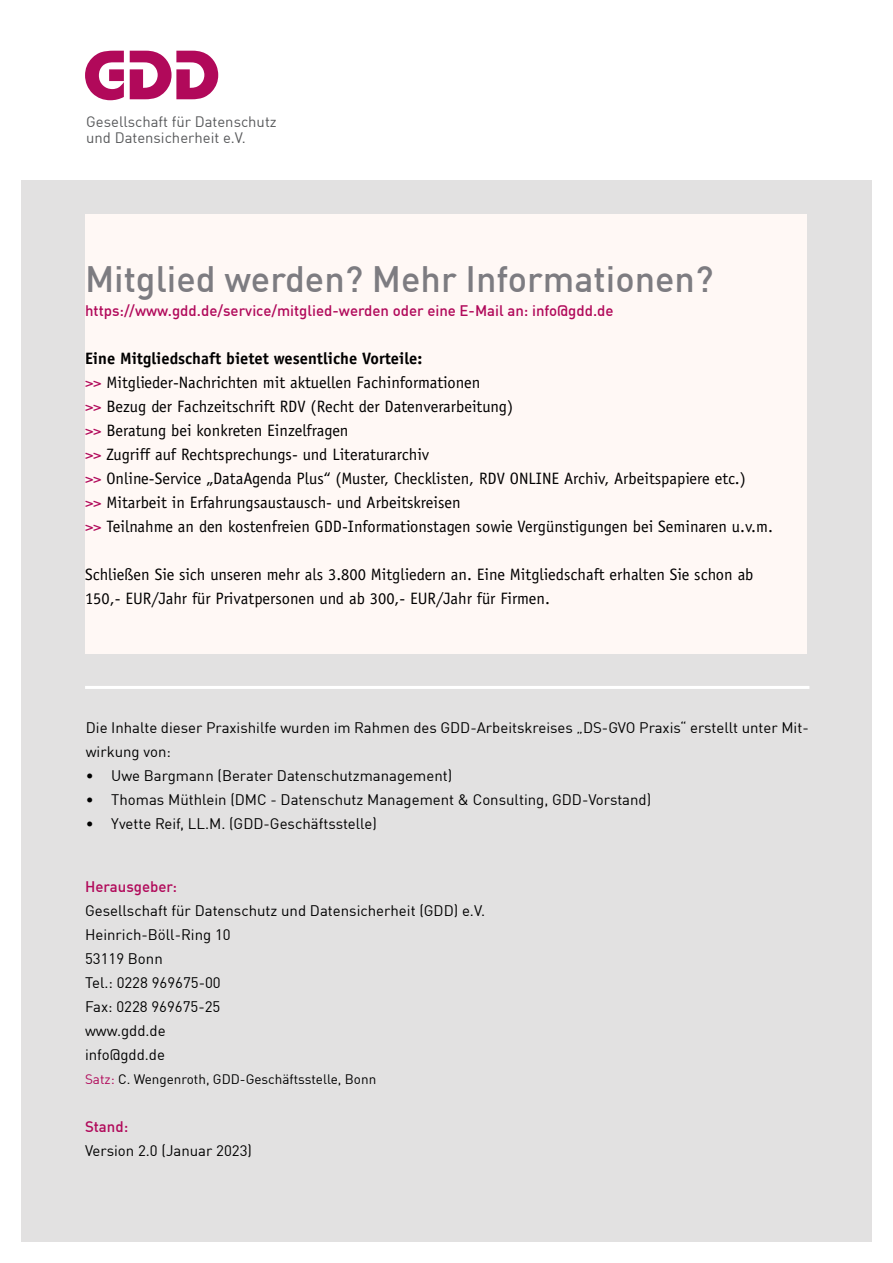
<style>
.page{position:relative;width:893px;height:1263px;background:#fff}
.page>*{position:absolute;margin:0;border:0;box-sizing:border-box;transform-origin:0 0}
.t1{font:500 36px "DIN Offc";color:#7d7c81}
.t2{font:16.5px/24px "Officina Sans Std";color:#000}
.t3{font:15px/24px "DIN Offc";color:#000}
.t4{font:500 15px "DIN Offc";color:#b1095a}
.t5{font:14.85px/16.5px "DIN Offc";color:#58595b}
.t6{font:13.5px "DIN Offc";color:#000}
.s1{font-weight:700}
.s2{color:#b1095a}
</style>
<div class="page">
<div style="left:21px;top:181px;width:851px;height:1061px;background:#e2e1e1"></div>
<svg style="left:85px;top:51px;width:133px;height:49px"></svg>
<hr style="left:87px;top:686px;width:721px;height:3px;background:#fff">
<div style="left:85px;top:214px;width:722px;height:439px;background:#fff8f5"></div>
<p class="t5" style="left:86px;top:113px;width:192px">Gesellschaft für Datenschutz und Datensicherheit e.V.</p>
<h1 class="t1" style="left:85px;top:256px;width:630px">Mitglied werden? Mehr Informationen?</h1>
<p class="t4" style="left:85px;top:301px;width:530px">https://www.gdd.de/service/mitglied-werden oder eine E-Mail an: info@gdd.de</p>
<p class="t2" style="left:85px;top:346px;width:689px"><span class="s1">Eine Mitgliedschaft bietet wesentliche Vorteile:<br></span><span class="s2">&gt;&gt;</span> Mitglieder-Nachrichten mit aktuellen Fachinformationen<br><span class="s2">&gt;&gt;</span> Bezug der Fachzeitschrift RDV (Recht der Datenverarbeitung)<br><span class="s2">&gt;&gt;</span> Beratung bei konkreten Einzelfragen<br><span class="s2">&gt;&gt;</span> Zugriff auf Rechtsprechungs- und Literaturarchiv<br><span class="s2">&gt;&gt;</span> Online-Service „DataAgenda Plus“ (Muster, Checklisten, RDV ONLINE Archiv, Arbeitspapiere etc.)<br><span class="s2">&gt;&gt;</span> Mitarbeit in Erfahrungsaustausch- und Arbeitskreisen<br><span class="s2">&gt;&gt;</span> Teilnahme an den kostenfreien GDD-Informationstagen sowie Vergünstigungen bei Seminaren u.v.m.</p>
<p class="t2" style="left:85px;top:562px;width:670px">Schließen Sie sich unseren mehr als 3.800 Mitgliedern an. Eine Mitgliedschaft erhalten Sie schon ab<br>150,- EUR/Jahr für Privatpersonen und ab 300,- EUR/Jahr für Firmen.</p>
<p class="t3" style="left:86px;top:715px;width:724px">Die Inhalte dieser Praxishilfe wurden im Rahmen des GDD-Arbeitskreises „DS-GVO Praxis“ erstellt unter Mit&shy;wirkung von:</p>
<p class="t3" style="left:86px;top:763px;width:368px">• Uwe Bargmann (Berater Datenschutzmanagement)</p>
<p class="t3" style="left:86px;top:787px;width:567px">• Thomas Müthlein (DMC - Datenschutz Management &amp; Consulting, GDD-Vorstand)</p>
<p class="t3" style="left:86px;top:811px;width:293px">• Yvette Reif, LL.M. (GDD-Geschäftsstelle)</p>
<p class="t4" style="left:85px;top:877px;width:94px">Herausgeber:</p>
<p class="t3" style="left:85px;top:898px;width:401px">Gesellschaft für Datenschutz und Datensicherheit (GDD) e.V.<br>Heinrich-Böll-Ring 10<br>53119 Bonn<br>Tel.: 0228 969675-00<br>Fax: 0228 969675-25<br>www.gdd.de<br>info@gdd.de</p>
<p class="t6" style="left:85px;top:1071px;width:293px"><span class="s2">Satz:</span> C. Wengenroth, GDD-Geschäftsstelle, Bonn</p>
<p class="t4" style="left:85px;top:1117px;width:45px">Stand:</p>
<p class="t3" style="left:85px;top:1138px;width:168px">Version 2.0 (Januar 2023)</p>
</div>
